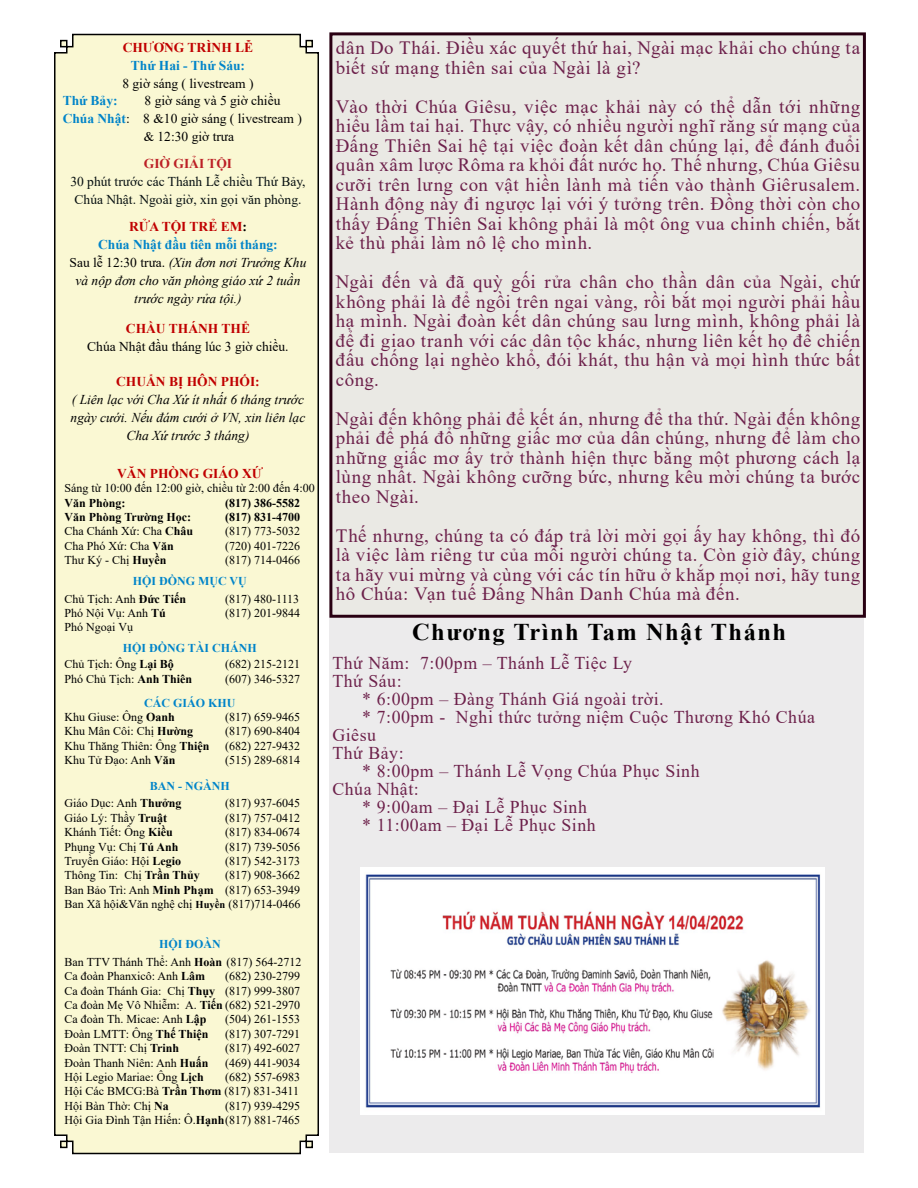
<style>
.page{position:relative;width:918px;height:1188px;background:#fff}
.page>*{position:absolute;margin:0;border:0;box-sizing:border-box;transform-origin:0 0}
.t1{font:700 24px "Times New Roman";letter-spacing:.06em;color:#000}
.t2{font:18.75px/19.5px "Times New Roman";letter-spacing:.025em;color:#6d214b;text-align:justify}
.t3{font:18px/18px "Times New Roman";letter-spacing:.03em;color:#6d214b}
.t4{font:italic 13.5px/18px "Times New Roman";color:#000;text-align:center}
.t5{font:13.5px "Times New Roman";color:#000}
.t6{font:13.5px/18px "Times New Roman";color:#071011;text-align:center}
.t7{font:700 13.5px "Times New Roman";color:#c00000}
.t8{font:700 13.5px "Times New Roman";color:#0084c9}
.t9{font:700 13.5px "Times New Roman";color:#bc2026}
.t10{font:12px/14.4px "Times New Roman";color:#000}
.t11{font:700 12px/17.4px "Times New Roman";color:#0084c9}
.t12{font:700 12px "Times New Roman";color:#000}
.s1{font-weight:700;color:#0084c9}
.s2{font-weight:700;font-style:normal;color:#c00000}
.s3{font-weight:700;font-style:normal}
.s4{font-weight:700;font-style:normal;color:#0084c9}
.s5{font-style:normal}
.s6{font-weight:700}
.s7{font-weight:400;color:#000}
.s8{color:#000}
.s9{font-weight:700;font-size:10.5px}
</style>
<div class="page">
<div style="left:54px;top:33px;width:265px;height:1122px;background:#faf8d3"></div>
<div style="left:329px;top:32px;width:537px;height:586px;background:#eae9e4;border:3px solid #290012"></div>
<div style="left:330px;top:618px;width:534px;height:535px;background:#ecebec"></div>
<img style="left:361px;top:868px;width:463px;height:247px">
<p class="t7" style="left:123px;top:37px;width:132px">CHƯƠNG TRÌNH LỄ</p>
<p class="t8" style="left:131px;top:55px;width:116px">Thứ Hai - Thứ Sáu:</p>
<p class="t5" style="left:122px;top:73px;width:133px">8 giờ sáng ( livestream )</p>
<p class="t8" style="left:63px;top:91px;width:56px">Thứ Bảy:</p>
<p class="t5" style="left:145px;top:91px;width:137px">8 giờ sáng và 5 giờ chiều</p>
<p class="t5" style="left:63px;top:109px;width:241px"><span class="s1">Chúa Nhật</span>: 8 &amp;10 giờ sáng ( livestream )</p>
<p class="t5" style="left:144px;top:127px;width:92px">&amp; 12:30 giờ trưa</p>
<p class="t9" style="left:144px;top:154px;width:90px">GIỜ GIẢI TỘI</p>
<p class="t6" style="left:70px;top:173px;width:237px">30 phút trước các Thánh Lễ chiều Thứ Bảy,<br>Chúa Nhật. Ngoài giờ, xin gọi văn phòng.</p>
<p class="t4" style="left:70px;top:218px;width:238px"><span class="s2">RỬA TỘI TRẺ EM</span><span class="s3">:<br></span><span class="s4">Chúa Nhật đầu tiên mỗi tháng:<br></span><span class="s5">Sau lễ 12:30 trưa.</span> (Xin đơn nơi Trưởng Khu và nộp đơn cho văn phòng giáo xứ 2 tuần trước ngày rửa tội.)</p>
<p class="t7" style="left:126px;top:319px;width:126px">CHẦU THÁNH THỂ</p>
<p class="t5" style="left:87px;top:337px;width:203px">Chúa Nhật đầu tháng lúc 3 giờ chiều.</p>
<p class="t7" style="left:116px;top:372px;width:145px">CHUẨN BỊ HÔN PHỐI:</p>
<p class="t4" style="left:71px;top:390px;width:236px">( Liên lạc với Cha Xứ ít nhất 6 tháng trước ngày cưới. Nếu đám cưới ở VN, xin liên lạc<br>Cha Xứ trước 3 tháng)</p>
<p class="t7" style="left:117px;top:463px;width:147px">VĂN PHÒNG GIÁO XỨ</p>
<p class="t10" style="left:65px;top:481px;width:252px">Sáng từ 10:00 đến 12:00 giờ, chiều từ 2:00 đến 4:00</p>
<p class="t12" style="left:65px;top:494px;width:63px">Văn Phòng:</p>
<p class="t12" style="left:225px;top:494px;width:76px">(817) 386-5582</p>
<p class="t12" style="left:65px;top:508px;width:128px">Văn Phòng Trường Học:</p>
<p class="t12" style="left:225px;top:508px;width:76px">(817) 831-4700</p>
<p class="t10" style="left:65px;top:524px;width:130px">Cha Chánh Xứ: Cha <span class="s6">Châu</span></p>
<p class="t10" style="left:225px;top:524px;width:76px">(817) 773-5032</p>
<p class="t10" style="left:65px;top:538px;width:111px">Cha Phó Xứ: Cha <span class="s6">Văn</span></p>
<p class="t10" style="left:225px;top:538px;width:76px">(720) 401-7226</p>
<p class="t10" style="left:65px;top:553px;width:103px">Thư Ký - Chị <span class="s6">Huyền</span></p>
<p class="t10" style="left:225px;top:553px;width:76px">(817) 714-0466</p>
<p class="t11" style="left:65px;top:572px;width:184px;text-indent:68px">HỘI ĐỒNG MỤC VỤ<br><span class="s7">Chủ Tịch: Anh</span> <span class="s8">Đức Tiến</span></p>
<p class="t10" style="left:225px;top:591px;width:76px">(817) 480-1113</p>
<p class="t10" style="left:65px;top:605px;width:103px">Phó Nội Vụ: Anh <span class="s6">Tú</span></p>
<p class="t10" style="left:225px;top:605px;width:76px">(817) 201-9844</p>
<p class="t10" style="left:65px;top:620px;width:70px">Phó Ngoại Vụ</p>
<p class="t11" style="left:65px;top:640px;width:194px;line-height:15.9px;text-indent:58px">HỘI ĐỒNG TÀI CHÁNH<br><span class="s7">Chủ Tịch: Ông</span> <span class="s8">Lại Bộ</span></p>
<p class="t10" style="left:225px;top:657px;width:76px">(682) 215-2121</p>
<p class="t10" style="left:65px;top:671px;width:129px">Phó Chủ Tịch: <span class="s6">Anh Thiên</span></p>
<p class="t10" style="left:225px;top:671px;width:76px">(607) 346-5327</p>
<p class="t10" style="left:65px;top:695px;width:172px;text-indent:80px"><span class="s1">CÁC GIÁO KHU<br></span>Khu Giuse: Ông <span class="s6">Oanh</span></p>
<p class="t10" style="left:225px;top:709px;width:76px">(817) 659-9465</p>
<p class="t10" style="left:65px;top:724px;width:130px">Khu Mân Côi: Chị <span class="s6">Hường</span></p>
<p class="t10" style="left:225px;top:724px;width:76px">(817) 690-8404</p>
<p class="t10" style="left:65px;top:738px;width:146px">Khu Thăng Thiên: Ông <span class="s6">Thiện</span></p>
<p class="t10" style="left:225px;top:738px;width:76px">(682) 227-9432</p>
<p class="t10" style="left:65px;top:753px;width:112px">Khu Tử Đạo: Anh <span class="s6">Văn</span></p>
<p class="t10" style="left:225px;top:753px;width:76px">(515) 289-6814</p>
<p class="t10" style="left:65px;top:777px;width:167px;line-height:17.4px;text-indent:85px"><span class="s1">BAN - NGÀNH<br></span>Giáo Dục: Anh <span class="s6">Thưởng</span></p>
<p class="t10" style="left:225px;top:796px;width:76px">(817) 937-6045</p>
<p class="t10" style="left:65px;top:810px;width:104px">Giáo Lý: Thầy <span class="s6">Truật</span></p>
<p class="t10" style="left:225px;top:810px;width:76px">(817) 757-0412</p>
<p class="t10" style="left:65px;top:825px;width:110px">Khánh Tiết: Ông <span class="s6">Kiều</span></p>
<p class="t10" style="left:225px;top:825px;width:76px">(817) 834-0674</p>
<p class="t10" style="left:65px;top:839px;width:115px">Phụng Vụ: Chị <span class="s6">Tú Anh</span></p>
<p class="t10" style="left:225px;top:839px;width:76px">(817) 739-5056</p>
<p class="t10" style="left:65px;top:853px;width:118px">Truyền Giáo: Hội <span class="s6">Legio</span></p>
<p class="t10" style="left:225px;top:853px;width:76px">(817) 542-3173</p>
<p class="t10" style="left:65px;top:868px;width:137px">Thông Tin: Chị <span class="s6">Trần Thủy</span></p>
<p class="t10" style="left:65px;top:868px;width:237px;text-align:justify;text-indent:160px">(817) 908-3662<br>Ban Bảo Trì: Anh <span class="s6">Minh Phạm</span> (817) 653-3949<br>Ban Xã hội&amp;Văn nghệ chị <span class="s9">Huyền</span> (817)714-0466</p>
<p class="t10" style="left:65px;top:935px;width:238px;line-height:17.4px;text-indent:94px"><span class="s1">HỘI ĐOÀN<br></span>Ban TTV Thánh Thể: Anh <span class="s6">Hoàn</span> (817) 564-2712</p>
<p class="t10" style="left:65px;top:969px;width:142px">Ca đoàn Phanxicô: Anh <span class="s6">Lâm</span></p>
<p class="t10" style="left:65px;top:969px;width:237px;text-align:justify;text-indent:161px">(682) 230-2799<br>Ca đoàn Thánh Gia: Chị <span class="s6">Thụy</span> (817) 999-3807<br>Ca đoàn Mẹ Vô Nhiễm: A. <span class="s6">Tiến</span> (682) 521-2970<br>Ca đoàn Th. Micae: Anh <span class="s6">Lập</span></p>
<p class="t10" style="left:225px;top:1012px;width:76px">(504) 261-1553</p>
<p class="t10" style="left:65px;top:1026px;width:145px">Đoàn LMTT: Ông <span class="s6">Thế Thiện</span></p>
<p class="t10" style="left:225px;top:1026px;width:76px">(817) 307-7291</p>
<p class="t10" style="left:65px;top:1041px;width:116px">Đoàn TNTT: Chị <span class="s6">Trinh</span></p>
<p class="t10" style="left:225px;top:1041px;width:76px">(817) 492-6027</p>
<p class="t10" style="left:65px;top:1055px;width:145px">Đoàn Thanh Niên: Anh <span class="s6">Huấn</span></p>
<p class="t10" style="left:225px;top:1055px;width:76px">(469) 441-9034</p>
<p class="t10" style="left:65px;top:1069px;width:141px">Hội Legio Mariae: Ông <span class="s6">Lịch</span></p>
<p class="t10" style="left:65px;top:1069px;width:237px;text-align:justify;text-indent:160px">(682) 557-6983<br>Hội Các BMCG:Bà <span class="s6">Trần Thơm</span> (817) 831-3411<br>Hội Bàn Thờ: Chị <span class="s6">Na</span></p>
<p class="t10" style="left:65px;top:1098px;width:237px;text-align:right">(817) 939-4295<br>Hội Gia Đình Tận Hiến: Ô.<span class="s6">Hạnh</span>(817) 881-7465</p>
<p class="t2" style="left:336px;top:38px;width:526px">dân Do Thái. Điều xác quyết thứ hai, Ngài mạc khải cho chúng ta biết sứ mạng thiên sai của Ngài là gì?</p>
<p class="t2" style="left:336px;top:96px;width:526px">Vào thời Chúa Giêsu, việc mạc khải này có thể dẫn tới những hiểu lầm tai hại. Thực vậy, có nhiều người nghĩ rằng sứ mạng của Đấng Thiên Sai hệ tại việc đoàn kết dân chúng lại, để đánh đuổi quân xâm lược Rôma ra khỏi đất nước họ. Thế nhưng, Chúa Giêsu cưỡi trên lưng con vật hiền lành mà tiến vào thành Giêrusalem.<br>Hành động này đi ngược lại với ý tưởng trên. Đồng thời còn cho thấy Đấng Thiên Sai không phải là một ông vua chinh chiến, bắt kẻ thù phải làm nô lệ cho mình.</p>
<p class="t2" style="left:336px;top:272px;width:526px">Ngài đến và đã quỳ gối rửa chân cho thần dân của Ngài, chứ không phải là để ngồi trên ngai vàng, rồi bắt mọi người phải hầu hạ mình. Ngài đoàn kết dân chúng sau lưng mình, không phải là để đi giao tranh với các dân tộc khác, nhưng liên kết họ để chiến đấu chống lại nghèo khổ, đói khát, thu hận và mọi hình thức bất công.</p>
<p class="t2" style="left:336px;top:408px;width:526px">Ngài đến không phải để kết án, nhưng để tha thứ. Ngài đến không phải để phá đổ những giấc mơ của dân chúng, nhưng để làm cho những giấc mơ ấy trở thành hiện thực bằng một phương cách lạ lùng nhất. Ngài không cưỡng bức, nhưng kêu mời chúng ta bước theo Ngài.</p>
<p class="t2" style="left:336px;top:525px;width:526px">Thế nhưng, chúng ta có đáp trả lời mời gọi ấy hay không, thì đó là việc làm riêng tư của mỗi người chúng ta. Còn giờ đây, chúng ta hãy vui mừng và cùng với các tín hữu ở khắp mọi nơi, hãy tung hô Chúa: Vạn tuế Đấng Nhân Danh Chúa mà đến.</p>
<p class="t1" style="left:412px;top:615px;width:375px">Chương Trình Tam Nhật Thánh</p>
<p class="t3" style="left:332px;top:653px;width:301px">Thứ Năm: 7:00pm – Thánh Lễ Tiệc Ly<br>Thứ Sáu:</p>
<p class="t3" style="left:362px;top:689px;width:303px">* 6:00pm – Đàng Thánh Giá ngoài trời.</p>
<p class="t3" style="left:362px;top:707px;width:454px">* 7:00pm - Nghi thức tưởng niệm Cuộc Thương Khó Chúa</p>
<p class="t3" style="left:332px;top:725px;width:45px">Giêsu</p>
<p class="t3" style="left:332px;top:743px;width:73px">Thứ Bảy:</p>
<p class="t3" style="left:362px;top:761px;width:339px">* 8:00pm – Thánh Lễ Vọng Chúa Phục Sinh</p>
<p class="t3" style="left:332px;top:779px;width:88px">Chúa Nhật:</p>
<p class="t3" style="left:362px;top:797px;width:226px">* 9:00am – Đại Lễ Phục Sinh</p>
<p class="t3" style="left:362px;top:815px;width:235px">* 11:00am – Đại Lễ Phục Sinh</p>
</div>
